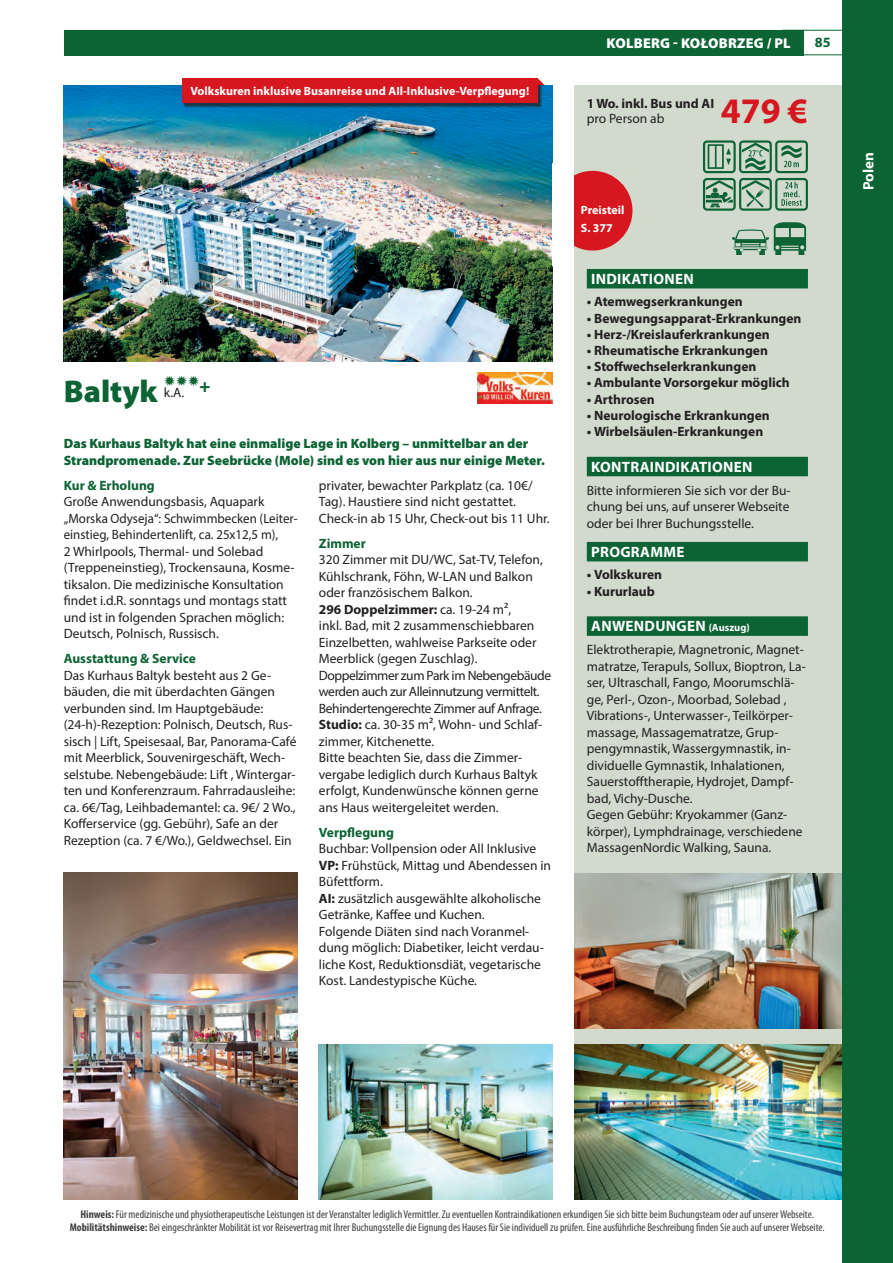
<style>
.page{position:relative;width:893px;height:1263px;background:#fff}
.page>*{position:absolute;margin:0;border:0;box-sizing:border-box;transform-origin:0 0}
.t1{font:700 36px "Myriad Pro";color:#d7171f}
.t2{font:900 31.5px "Myriad Pro";color:#0c6333}
.t3{font:900 18.3px "Myriad Pro";color:#0c6333}
.t4{font:700 15px "Myriad Pro";letter-spacing:.02em;color:#fff}
.t5{font:900 14.25px "Myriad Pro";letter-spacing:.02em;color:#fff}
.t6{font:700 14.25px "Myriad Pro";color:#0c6333}
.t7{font:13.5px/16.5px "Myriad Pro";color:#231f20}
.t8{font:700 13.5px "Myriad Pro";color:#231f20}
.t9{font:900 13.5px/16.5px "Myriad Pro";color:#0c6333}
.t10{font:700 13.5px "Myriad Pro";color:#0c6333}
.t11{font:700 12px/17.5px "Myriad Pro";color:#fff}
.t12{font:condensed 11.25px/13.5px "Myriad Pro";color:#3e3e3f;text-align:center}
.s1{font-weight:700}
.s2{font-size:10.5px}
</style>
<div class="page">
<hr style="left:782px;top:30px;width:111px;height:1px;background:#0c6333">
<hr style="left:782px;top:54px;width:111px;height:1px;background:#0c6333">
<div style="left:64px;top:30px;width:740px;height:25px;background:#0c6333"></div>
<div style="left:574px;top:85px;width:319px;height:1114px;background:#d2dace"></div>
<img style="left:64px;top:85px;width:489px;height:276px">
<div style="left:183px;top:79px;width:359px;height:29px;background:#231f20;opacity:.75"></div>
<div style="left:182px;top:78px;width:356px;height:25px;background:#d7171f"></div>
<svg style="left:538px;top:78px;width:6px;height:7px"></svg>
<img style="left:478px;top:372px;width:75px;height:32px">
<img style="left:574px;top:873px;width:268px;height:155px">
<img style="left:574px;top:1044px;width:268px;height:155px">
<img style="left:64px;top:873px;width:234px;height:326px">
<img style="left:319px;top:1044px;width:234px;height:155px">
<div style="left:842px;top:0;width:51px;height:1263px;background:#0c6333"></div>
<div style="left:587px;top:269px;width:221px;height:19px;background:#0c6333"></div>
<div style="left:587px;top:457px;width:221px;height:19px;background:#0c6333"></div>
<div style="left:587px;top:542px;width:221px;height:19px;background:#0c6333"></div>
<div style="left:587px;top:616px;width:221px;height:20px;background:#0c6333"></div>
<svg style="left:703px;top:140px;width:105px;height:71px"></svg>
<svg style="left:763px;top:168px;width:45px;height:41px"></svg>
<svg style="left:719px;top:209px;width:40px;height:46px"></svg>
<svg style="left:759px;top:209px;width:49px;height:46px"></svg>
<div style="left:553px;top:171px;width:79px;height:80px;background:#d7171f;border-radius:50%"></div>
<div style="left:553px;top:164px;width:21px;height:102px;background:#fff"></div>
<p class="t11" style="left:190px;top:81px;width:340px">Volkskuren inklusive Busanreise und AIl-Inklusive-Verpflegung!</p>
<p class="t5" style="left:606px;top:34px;width:186px">KOLBERG - KOŁOBRZEG / PL</p>
<p class="t6" style="left:815px;top:33px;width:17px">85</p>
<p class="t8" style="left:587px;top:95px;width:129px">1 Wo. inkl. Bus und AI</p>
<p class="t7" style="left:587px;top:110px;width:79px">pro Person ab</p>
<h1 class="t1" style="left:721px;top:87px;width:89px">479 €</h1>
<h2 class="t2" style="left:64px;top:370px;width:95px">Baltyk</h2>
<h3 class="t3" style="left:164px;top:373px;width:48px">✹✹✹+</h3>
<p class="t9" style="left:64px;top:435px;width:483px">Das Kurhaus Baltyk hat eine einmalige Lage in Kolberg – unmittelbar an der<br>Strandpromenade. Zur Seebrücke (Mole) sind es von hier aus nur einige Meter.</p>
<p class="t10" style="left:64px;top:476px;width:93px">Kur &amp; Erholung</p>
<p class="t7" style="left:64px;top:493px;width:235px">Große Anwendungsbasis, Aquapark „Morska Odyseja“: Schwimmbecken (Leiter&shy;einstieg, Behindertenlift, ca. 25x12,5 m),<br>2 Whirlpools, Thermal- und Solebad (Treppeneinstieg), Trockensauna, Kosme&shy;tiksalon. Die medizinische Konsultation findet i.d.R. sonntags und montags statt und ist in folgenden Sprachen möglich:<br>Deutsch, Polnisch, Russisch.</p>
<p class="t10" style="left:64px;top:650px;width:134px">Ausstattung &amp; Service</p>
<p class="t7" style="left:64px;top:667px;width:234px">Das Kurhaus Baltyk besteht aus 2 Ge&shy;bäuden, die mit überdachten Gängen verbunden sind. Im Hauptgebäude: (24-h)-Rezeption: Polnisch, Deutsch, Rus&shy;sisch | Lift, Speisesaal, Bar, Panorama-Café mit Meerblick, Souvenirgeschäft, Wech&shy;selstube. Nebengebäude: Lift , Wintergar&shy;ten und Konferenzraum. Fahrradausleihe: ca. 6€/Tag, Leihbademantel: ca. 9€/ 2 Wo., Kofferservice (gg. Gebühr), Safe an der Rezeption (ca. 7 €/Wo.), Geldwechsel. Ein</p>
<p class="t7" style="left:164px;top:384px;width:22px">k.A.</p>
<p class="t7" style="left:319px;top:477px;width:232px">privater, bewachter Parkplatz (ca. 10€/<br>Tag). Haustiere sind nicht gestattet.<br>Check-in ab 15 Uhr, Check-out bis 11 Uhr.</p>
<p class="t10" style="left:319px;top:534px;width:48px">Zimmer</p>
<p class="t7" style="left:319px;top:551px;width:234px">320 Zimmer mit DU/WC, Sat-TV, Telefon, Kühlschrank, Föhn, W-LAN und Balkon oder französischem Balkon.<br><span class="s1">296 Doppelzimmer:</span> ca. 19-24 m²,<br>inkl. Bad, mit 2 zusammenschiebbaren Einzelbetten, wahlweise Parkseite oder Meerblick (gegen Zuschlag).<br>Doppelzimmer zum Park im Nebengebäude werden auch zur Alleinnutzung vermittelt.<br>Behindertengerechte Zimmer auf Anfrage.<br><span class="s1">Studio:</span> ca. 30-35 m², Wohn- und Schlaf&shy;zimmer, Kitchenette.<br>Bitte beachten Sie, dass die Zimmer&shy;vergabe lediglich durch Kurhaus Baltyk erfolgt, Kundenwünsche können gerne ans Haus weitergeleitet werden.</p>
<p class="t10" style="left:319px;top:823px;width:76px">Verpflegung</p>
<p class="t7" style="left:319px;top:840px;width:234px">Buchbar: Vollpension oder All Inklusive <span class="s1">VP:</span> Frühstück, Mittag und Abendessen in Büfettform.<br><span class="s1">AI:</span> zusätzlich ausgewählte alkoholische Getränke, Kaffee und Kuchen.<br>Folgende Diäten sind nach Voranmel&shy;dung möglich: Diabetiker, leicht verdau&shy;liche Kost, Reduktionsdiät, vegetarische Kost. Landestypische Küche.</p>
<p class="t11" style="left:581px;top:201px;width:45px">Preisteil<br>S. 377</p>
<p class="t4" style="left:591px;top:269px;width:104px">INDIKATIONEN</p>
<p class="t8" style="left:587px;top:293px;width:157px">• Atemwegserkrankungen</p>
<p class="t8" style="left:587px;top:309px;width:216px">• Bewegungsapparat-Erkrankungen</p>
<p class="t8" style="left:587px;top:325px;width:184px">• Herz-/Kreislauferkrankungen</p>
<p class="t8" style="left:587px;top:342px;width:183px">• Rheumatische Erkrankungen</p>
<p class="t8" style="left:587px;top:358px;width:171px">• Stoffwechselerkrankungen</p>
<p class="t8" style="left:587px;top:374px;width:204px">• Ambulante Vorsorgekur möglich</p>
<p class="t8" style="left:587px;top:390px;width:70px">• Arthrosen</p>
<p class="t8" style="left:587px;top:406px;width:185px">• Neurologische Erkrankungen</p>
<p class="t8" style="left:587px;top:423px;width:178px">• Wirbelsäulen-Erkrankungen</p>
<p class="t4" style="left:591px;top:457px;width:163px">KONTRAINDIKATIONEN</p>
<p class="t7" style="left:587px;top:482px;width:205px;text-align:justify">Bitte informieren Sie sich vor der Bu&shy;chung bei uns, auf unserer Webseite oder bei Ihrer Buchungsstelle.</p>
<p class="t4" style="left:591px;top:542px;width:95px">PROGRAMME</p>
<p class="t8" style="left:587px;top:566px;width:77px">• Volkskuren</p>
<p class="t8" style="left:587px;top:582px;width:70px">• Kururlaub</p>
<p class="t4" style="left:591px;top:616px;width:160px">ANWENDUNGEN <span class="s2">(Auszug)</span></p>
<p class="t7" style="left:587px;top:641px;width:221px">Elektrotherapie, Magnetronic, Magnet&shy;matratze, Terapuls, Sollux, Bioptron, La&shy;ser, Ultraschall, Fango, Moorumschlä&shy;ge, Perl-, Ozon-, Moorbad, Solebad , Vibrations-, Unterwasser-, Teilkörper&shy;massage, Massagematratze, Grup&shy;pengymnastik, Wassergymnastik, in&shy;dividuelle Gymnastik, Inhalationen, Sauerstofftherapie, Hydrojet, Dampf&shy;bad, Vichy-Dusche.<br>Gegen Gebühr: Kryokammer (Ganz&shy;körper), Lymphdrainage, verschiedene MassagenNordic Walking, Sauna.</p>
<p class="t4" style="left:859px;top:190px;width:39px;rotate:-90deg">Polen</p>
<p class="t12" style="left:70px;top:1207px;width:756px"><span class="s1">Hinweis:</span> Für medizinische und physiotherapeutische Leistungen ist der Veranstalter lediglich Vermittler. Zu eventuellen Kontraindikationen erkundigen Sie sich bitte beim Buchungsteam oder auf unserer Webseite.<br><span class="s1">Mobilitätshinweise:</span> Bei eingeschränkter Mobilität ist vor Reisevertrag mit Ihrer Buchungsstelle die Eignung des Hauses für Sie individuell zu prüfen. Eine ausführliche Beschreibung finden Sie auch auf unserer Webseite.</p>
</div>
